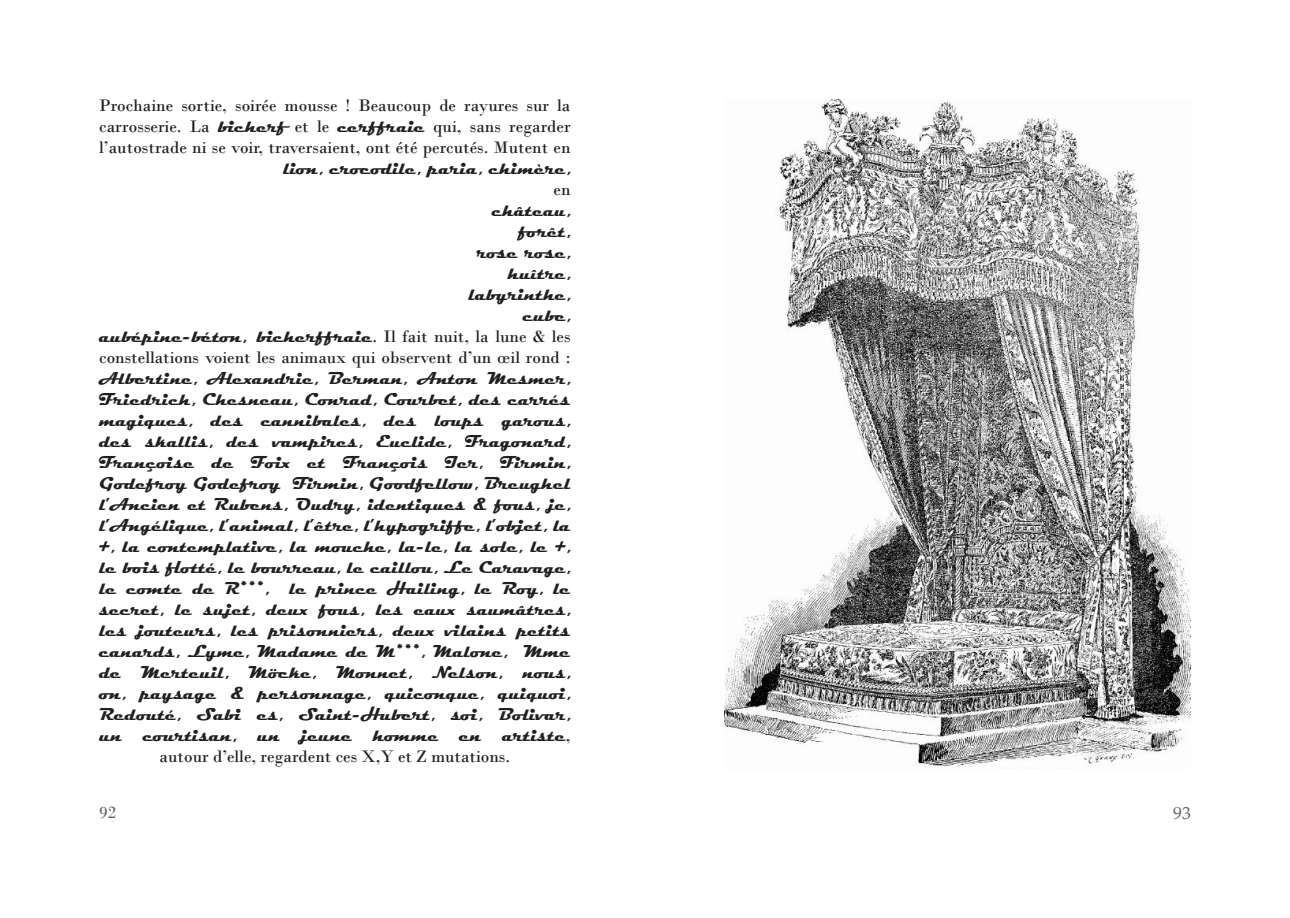
<style>
.page{position:relative;width:1290px;height:918px;background:#fff}
.page>*{position:absolute;margin:0;border:0;box-sizing:border-box;transform-origin:0 0}
.t1{font:700 17.5px/21px "Magneto";color:#231f20;text-align:center}
.t2{font:17.5px/21px "Bodoni";color:#231f20;text-align:justify}
.t3{font:17.5px "Bodoni";color:#636366}
.t4{font:17.5px "Palatino Linotype";color:#636366}
.s1{font-family:"Magneto";font-weight:700}
.s2{font-family:"Bodoni";font-weight:400}
</style>
<div class="page">
<img style="left:725px;top:99px;width:466px;height:668px">
<p class="t2" style="left:99px;top:95px;width:473px">Prochaine sortie, soirée mousse ! Beaucoup de rayures sur la carrosserie. La <span class="s1">bicherf</span> et le <span class="s1">cerffraie</span> qui, sans regarder l’autostrade ni se voir, traversaient, ont été percutés. Mutent en</p>
<p class="t1" style="left:283px;top:158px;width:289px">lion, crocodile, paria, chimère,</p>
<p class="t2" style="left:554px;top:179px;width:18px">en</p>
<p class="t1" style="left:492px;top:200px;width:80px">château,</p>
<p class="t1" style="left:518px;top:221px;width:54px">forêt,</p>
<p class="t1" style="left:477px;top:242px;width:95px">rose rose,</p>
<p class="t1" style="left:508px;top:263px;width:64px">huître,</p>
<p class="t1" style="left:468px;top:284px;width:104px">labyrinthe,</p>
<p class="t1" style="left:523px;top:305px;width:49px">cube,</p>
<p class="t1" style="left:99px;top:326px;width:473px">aubépine-béton, bicherffraie<span class="s2">. Il fait nuit, la lune &amp; les constellations voient les animaux qui observent d’un œil rond :<br></span>Albertine, Alexandrie, Berman, Anton Mesmer, Friedrich, Chesneau, Conrad, Courbet, des carrés magiques, des cannibales, des loups garous, des skallis, des vampires, Euclide, Fragonard, Françoise de Foix et François Ier, Firmin, Godefroy Godefroy Firmin, Goodfellow, Breughel l’Ancien et Rubens, Oudry, identiques &amp; fous, je, l’Angélique, l’animal, l’être, l’hypogriffe, l’objet, la +, la contemplative, la mouche, la-le, la sole, le +, le bois flotté, le bourreau, le caillou, Le Caravage, le comte de R***, le prince Hailing, le Roy, le secret, le sujet, deux fous, les eaux saumâtres, les jouteurs, les prisonniers, deux vilains petits canards, Lyme, Madame de M***, Malone, Mme de Merteuil, Möcke, Monnet, Nelson, nous, on, paysage &amp; personnage, quiconque, quiquoi, Redouté, Sabi es, Saint-Hubert, soi, Bolivar, un courtisan, un jeune homme en artiste<span class="s2">, autour d’elle, regardent ces X,Y et Z mutations.</span></p>
<p class="t3" style="left:99px;top:801px;width:19px">92</p>
<p class="t4" style="left:1173px;top:800px;width:19px">93</p>
</div>
